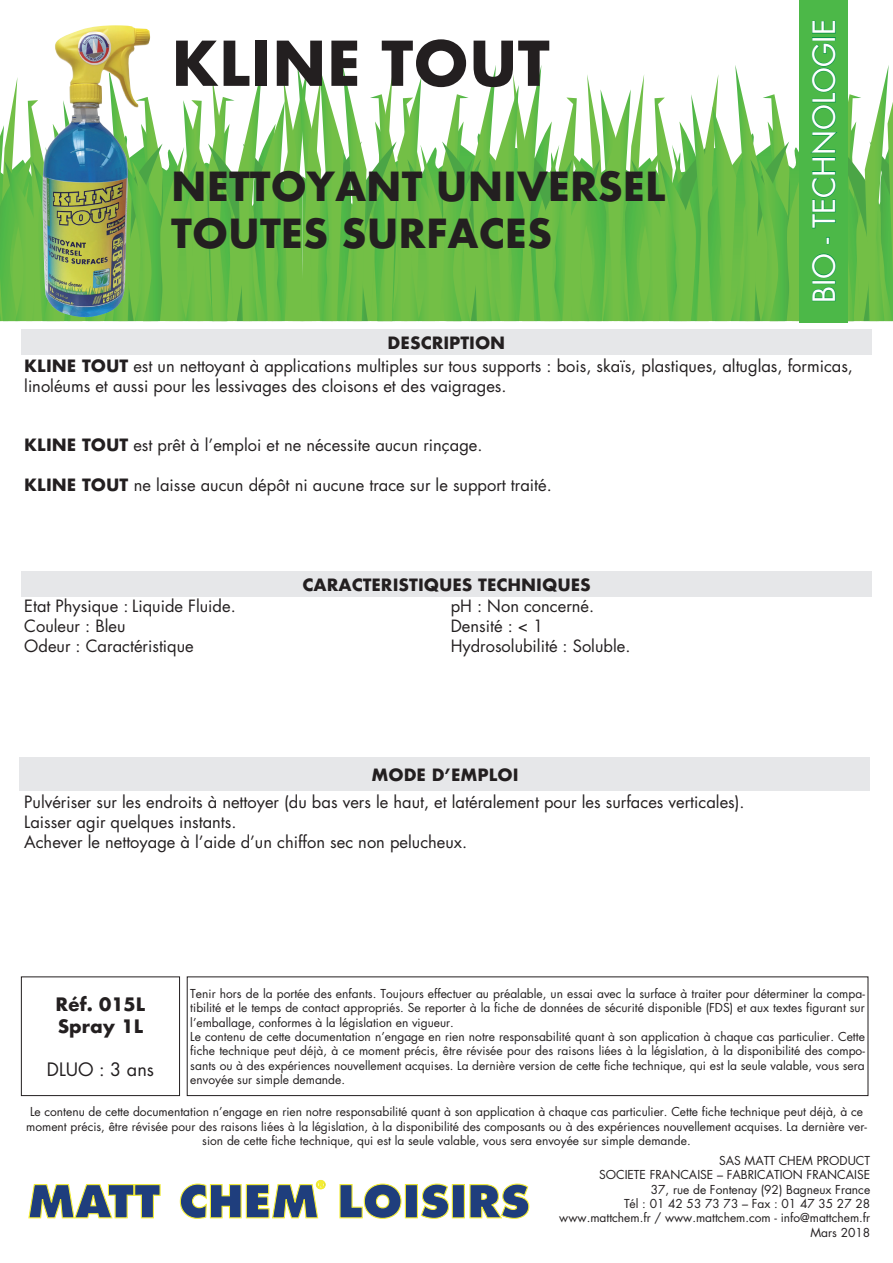
<style>
.page{position:relative;width:893px;height:1263px;background:#fff}
.page>*{position:absolute;margin:0;border:0;box-sizing:border-box;transform-origin:0 0}
.t1{font:700 60px "Futura";color:#231f20}
.t2{font:700 39px/46.8px "Futura";color:#231f20}
.t3{font:30px "Futura";color:#fff}
.t4{font:700 18px/21.6px "Futura";color:#231f20}
.t5{font:18px "Futura";color:#231f20}
.t6{font:16.5px/19.8px "Futura";color:#231f20}
.t7{font:700 16.5px "Futura";color:#231f20}
.t8{font:12px/14.4px "Futura";color:#231f20;text-align:right}
.s1{font-weight:700}
</style>
<div class="page">
<img style="left:56px;top:25px;width:94px;height:18px">
<div style="left:21px;top:977px;width:159px;height:119px;border:1px solid #231f20"></div>
<div style="left:187px;top:977px;width:681px;height:119px;border:1px solid #231f20"></div>
<div style="left:799px;top:0;width:49px;height:322px;background:#4cb848"></div>
<svg style="left:0;top:43px;width:893px;height:278px"></svg>
<div style="left:812px;top:37px;width:23px;height:4px;border:1px solid #00904c"></div>
<svg style="left:812px;top:21px;width:24px;height:13px"></svg>
<svg style="left:28px;top:1184px;width:133px;height:35px"></svg>
<svg style="left:179px;top:1180px;width:146px;height:39px"></svg>
<svg style="left:339px;top:1183px;width:63px;height:36px"></svg>
<div style="left:405px;top:1184px;width:12px;height:34px;background:#1f3e7d"></div>
<div style="left:405px;top:1184px;width:13px;height:34px;border:1px solid #f5ed31"></div>
<svg style="left:420px;top:1183px;width:29px;height:36px"></svg>
<div style="left:452px;top:1184px;width:12px;height:34px;background:#1f3e7d"></div>
<div style="left:452px;top:1184px;width:13px;height:34px;border:1px solid #f5ed31"></div>
<svg style="left:469px;top:1183px;width:61px;height:36px"></svg>
<div style="left:21px;top:330px;width:851px;height:25px;background:#e6e7e9"></div>
<div style="left:20px;top:757px;width:850px;height:33px;background:#e6e7e9"></div>
<div style="left:21px;top:571px;width:851px;height:25px;background:#e6e7e9"></div>
<h1 class="t1" style="left:171px;top:20px;width:380px">KLINE TOUT</h1>
<h2 class="t2" style="left:171px;top:163px;width:496px">NETTOYANT UNIVERSEL<br>TOUTES SURFACES</h2>
<h3 class="t7" style="left:388px;top:331px;width:119px">DESCRIPTION</h3>
<h3 class="t3" style="left:803px;top:303px;width:285px;rotate:-90deg">BIO - TECHNOLOGIE</h3>
<h3 class="t6" style="left:24px;top:356px;width:830px"><span class="s1">KLINE TOUT</span> est un nettoyant à applications multiples sur tous supports : bois, skaïs, plastiques, altuglas, formicas, linoléums et aussi pour les lessivages des cloisons et des vaigrages.</h3>
<h3 class="t6" style="left:24px;top:435px;width:460px"><span class="s1">KLINE TOUT</span> est prêt à l’emploi et ne nécessite aucun rinçage.</h3>
<h3 class="t6" style="left:24px;top:474px;width:529px"><span class="s1">KLINE TOUT</span> ne laisse aucun dépôt ni aucune trace sur le support traité.</h3>
<h3 class="t7" style="left:303px;top:572px;width:290px">CARACTERISTIQUES TECHNIQUES</h3>
<h3 class="t6" style="left:24px;top:596px;width:213px">Etat Physique : Liquide Fluide.<br>Couleur : Bleu<br>Odeur : Caractéristique</h3>
<h3 class="t6" style="left:451px;top:596px;width:181px">pH : Non concerné.<br>Densité : &lt; 1<br>Hydrosolubilité : Soluble.</h3>
<h3 class="t7" style="left:371px;top:762px;width:149px">MODE D’EMPLOI</h3>
<h3 class="t6" style="left:24px;top:792px;width:722px">Pulvériser sur les endroits à nettoyer (du bas vers le haut, et latéralement pour les surfaces verticales).<br>Laisser agir quelques instants.<br>Achever le nettoyage à l’aide d’un chiffon sec non pelucheux.</h3>
<h3 class="t4" style="left:55px;top:994px;width:91px">Réf. 015L<br>Spray 1L</h3>
<h3 class="t5" style="left:47px;top:1057px;width:109px">DLUO : 3 ans</h3>
<p class="t8" style="left:190px;top:986px;width:676px;text-align:left">Tenir hors de la portée des enfants. Toujours effectuer au préalable, un essai avec la surface à traiter pour déterminer la compa&shy;tibilité et le temps de contact appropriés. Se reporter à la fiche de données de sécurité disponible (FDS) et aux textes figurant sur l’emballage, conformes à la législation en vigueur.<br>Le contenu de cette documentation n’engage en rien notre responsabilité quant à son application à chaque cas particulier. Cette fiche technique peut déjà, à ce moment précis, être révisée pour des raisons liées à la législation, à la disponibilité des compo&shy;sants ou à des expériences nouvellement acquises. La dernière version de cette fiche technique, qui est la seule valable, vous sera envoyée sur simple demande.</p>
<p class="t8" style="left:26px;top:1104px;width:842px;text-align:center">Le contenu de cette documentation n’engage en rien notre responsabilité quant à son application à chaque cas particulier. Cette fiche technique peut déjà, à ce moment précis, être révisée pour des raisons liées à la législation, à la disponibilité des composants ou à des expériences nouvellement acquises. La dernière ver&shy;sion de cette fiche technique, qui est la seule valable, vous sera envoyée sur simple demande.</p>
<p class="t8" style="left:559px;top:1153px;width:312px">SAS MATT CHEM PRODUCT<br>SOCIETE FRANCAISE – FABRICATION FRANCAISE<br>37, rue de Fontenay (92) Bagneux France<br>Tél : 01 42 53 73 73 – Fax : 01 47 35 27 28 www.mattchem.fr / www.mattchem.com - info@mattchem.fr Mars 2018</p>
</div>
